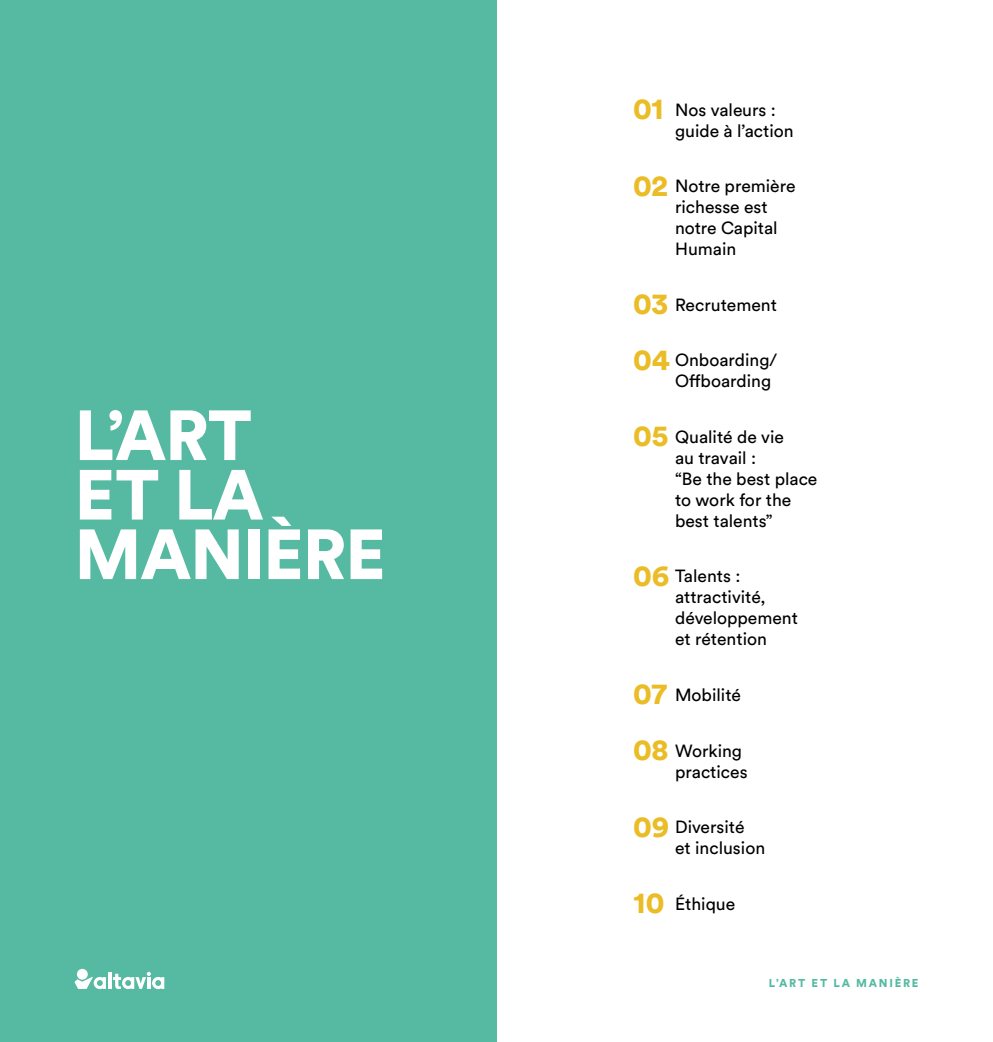
<style>
.page{position:relative;width:993px;height:1042px;background:#fff}
.page>*{position:absolute;margin:0;border:0;box-sizing:border-box;transform-origin:0 0}
.t1{font:900 70px/59.5px "Circular Std";letter-spacing:-.02em;color:#fff}
.t2{font:17.5px/21px "Circular Std";color:#000}
.t3{font:900 11.38px "Circular Std";letter-spacing:.15em;color:#56baa2}
.s1{font-weight:900;font-size:29.75px;color:#eabd27}
</style>
<div class="page">
<div style="left:0;top:0;width:496px;height:1042px;background:#56baa2"></div>
<div style="left:77px;top:969px;width:11px;height:10px;background:#fff;border-radius:50%"></div>
<svg style="left:74px;top:977px;width:32px;height:12px"></svg>
<hr style="left:108px;top:972px;width:3px;height:17px;background:#fff">
<svg style="left:113px;top:972px;width:51px;height:17px"></svg>
<h1 class="t1" style="left:74px;top:404px;width:313px">L’ART<br>ET LA<br>MANIÈRE</h1>
<p class="t2" style="left:674px;top:99px;width:120px;text-indent:-42px"><span class="s1">01</span> Nos valeurs : guide à l’action</p>
<p class="t2" style="left:674px;top:175px;width:122px;text-indent:-42px"><span class="s1">02</span> Notre première richesse est notre Capital<br>Humain</p>
<p class="t2" style="left:632px;top:294px;width:145px"><span class="s1">03</span> Recrutement</p>
<p class="t2" style="left:674px;top:349px;width:104px;text-indent:-42px"><span class="s1">04</span> Onboarding/<br>Offboarding</p>
<p class="t2" style="left:674px;top:426px;width:144px;text-indent:-42px"><span class="s1">05</span> Qualité de vie<br>au travail :<br>“Be the best place to work for the best talents”</p>
<p class="t2" style="left:674px;top:565px;width:124px;text-indent:-42px"><span class="s1">06</span> Talents : attractivité, développement et rétention</p>
<p class="t2" style="left:632px;top:684px;width:109px"><span class="s1">07</span> Mobilité</p>
<p class="t2" style="left:674px;top:739px;width:74px;text-indent:-42px"><span class="s1">08</span> Working practices</p>
<p class="t2" style="left:674px;top:816px;width:92px;text-indent:-42px"><span class="s1">09</span> Diversité<br>et inclusion</p>
<p class="t2" style="left:632px;top:893px;width:104px"><span class="s1">10</span> Éthique</p>
<p class="t3" style="left:768px;top:975px;width:151px">L’ART ET LA MANIÈRE</p>
</div>
